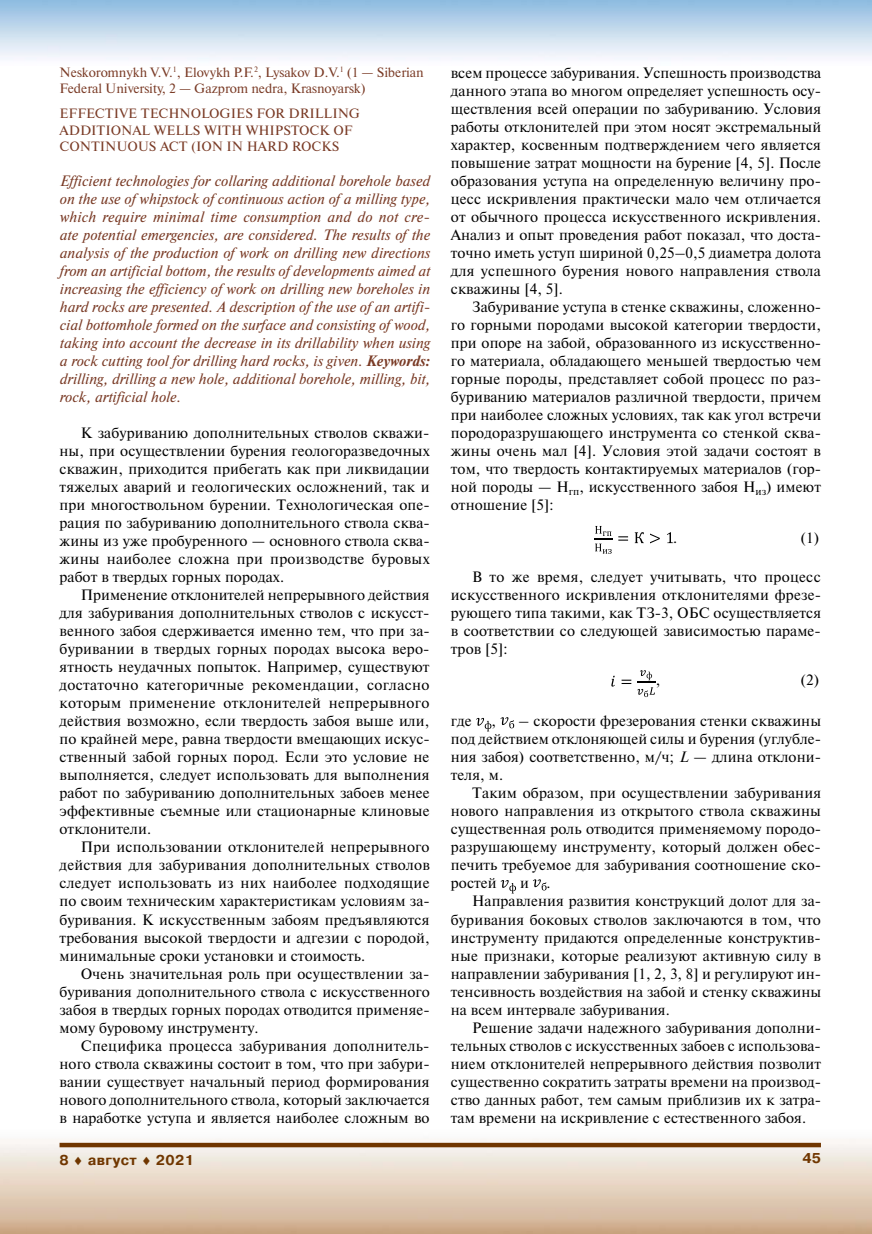
<style>
.page{position:relative;width:872px;height:1234px;background:#fff}
.page>*{position:absolute;margin:0;border:0;box-sizing:border-box;transform-origin:0 0}
.t1{font:15px/18px "Newton C";letter-spacing:.005em;color:#000;text-align:justify}
.t2{font:italic 15px/18px "Newton C";letter-spacing:.005em;color:#7a3b26;text-align:justify}
.t3{font:700 14.25px "Pragmatica C";letter-spacing:.025em;color:#703600}
.t4{font:13.5px/16.5px "Newton C";color:#7a3b26}
.s1{font-weight:700}
.s2{font-style:italic}
</style>
<div class="page">
<img style="left:26px;top:1139px;width:846px;height:94px">
<svg style="left:60px;top:1142px;width:761px;height:4px;background:#8b5c30"></svg>
<svg style="left:594px;top:526px;width:18px;height:27px"></svg>
<svg style="left:618px;top:532px;width:55px;height:11px"></svg>
<svg style="left:611px;top:675px;width:20px;height:11px"></svg>
<svg style="left:637px;top:670px;width:18px;height:27px"></svg>
<svg style="left:476px;top:717px;width:15px;height:14px"></svg>
<svg style="left:500px;top:717px;width:14px;height:11px"></svg>
<svg style="left:500px;top:880px;width:16px;height:13px"></svg>
<svg style="left:533px;top:879px;width:13px;height:11px"></svg>
<p class="t4" style="left:60px;top:64px;width:366px">Neskoromnykh V.V.<sup>1</sup>, Elovykh P.F.<sup>2</sup>, Lysakov D.V.<sup>1</sup> (1 — Siberian<br>Federal University, 2 — Gazprom nedra, Krasnoyarsk)</p>
<p class="t4" style="left:60px;top:105px;width:302px">EFFECTIVE TECHNOLOGIES FOR DRILLING<br>ADDITIONAL WELLS WITH WHIPSTOCK OF<br>CONTINUOUS ACT (ION IN HARD ROCKS</p>
<p class="t2" style="left:60px;top:172px;width:372px">Efficient technologies for collaring additional borehole based on the use of whipstock of continuous action of a milling type, which require minimal time consumption and do not cre&shy;ate potential emergencies, are considered. The results of the analysis of the production of work on drilling new directions from an artificial bottom, the results of developments aimed at increasing the efficiency of work on drilling new boreholes in hard rocks are presented. A description of the use of an artifi&shy;cial bottomhole formed on the surface and consisting of wood, taking into account the decrease in its drillability when using a rock cutting tool for drilling hard rocks, is given. <span class="s1">Keywords: </span>drilling, drilling a new hole, additional borehole, milling, bit, rock, artificial hole.</p>
<p class="t1" style="left:60px;top:424px;width:372px;text-indent:21px">К забуриванию дополнительных стволов скважи&shy;ны, при осуществлении бурения геологоразведочных скважин, приходится прибегать как при ликвидации тяжелых аварий и геологических осложнений, так и при многоствольном бурении. Технологическая опе&shy;рация по забуриванию дополнительного ствола сква&shy;жины из уже пробуренного — основного ствола сква&shy;жины наиболее сложна при производстве буровых работ в твердых горных породах.</p>
<p class="t1" style="left:60px;top:586px;width:372px;text-indent:21px">Применение отклонителей непрерывного действия для забуривания дополнительных стволов с искусст&shy;венного забоя сдерживается именно тем, что при за&shy;буривании в твердых горных породах высока веро&shy;ятность неудачных попыток. Например, существуют достаточно категоричные рекомендации, согласно которым применение отклонителей непрерывного действия возможно, если твердость забоя выше или, по крайней мере, равна твердости вмещающих искус&shy;ственный забой горных пород. Если это условие не выполняется, следует использовать для выполнения работ по забуриванию дополнительных забоев менее эффективные съемные или стационарные клиновые отклонители.</p>
<p class="t1" style="left:60px;top:838px;width:372px;text-indent:21px">При использовании отклонителей непрерывного действия для забуривания дополнительных стволов следует использовать из них наиболее подходящие по своим техническим характеристикам условиям за&shy;буривания. К искусственным забоям предъявляются требования высокой твердости и адгезии с породой, минимальные сроки установки и стоимость.</p>
<p class="t1" style="left:60px;top:964px;width:372px;text-indent:21px">Очень значительная роль при осуществлении за&shy;буривания дополнительного ствола с искусственного забоя в твердых горных породах отводится применяе&shy;мому буровому инструменту.</p>
<p class="t1" style="left:60px;top:1036px;width:372px;text-indent:21px">Специфика процесса забуривания дополнитель&shy;ного ствола скважины состоит в том, что при забури&shy;вании существует начальный период формирования нового дополнительного ствола, который заключается в наработке уступа и является наиболее сложным во</p>
<p class="t1" style="left:451px;top:64px;width:372px">всем процессе забуривания. Успешность производства данного этапа во многом определяет успешность осу&shy;ществления всей операции по забуриванию. Условия работы отклонителей при этом носят экстремальный характер, косвенным подтверждением чего является повышение затрат мощности на бурение [4, 5]. После образования уступа на определенную величину про&shy;цесс искривления практически мало чем отличается от обычного процесса искусственного искривления.<br>Анализ и опыт проведения работ показал, что доста&shy;точно иметь уступ шириной 0,25–0,5 диаметра долота для успешного бурения нового направления ствола скважины [4, 5].</p>
<p class="t1" style="left:451px;top:298px;width:372px;text-indent:21px">Забуривание уступа в стенке скважины, сложенно&shy;го горными породами высокой категории твердости, при опоре на забой, образованного из искусственно&shy;го материала, обладающего меньшей твердостью чем горные породы, представляет собой процесс по раз&shy;буриванию материалов различной твердости, причем при наиболее сложных условиях, так как угол встречи породоразрушающего инструмента со стенкой сква&shy;жины очень мал [4]. Условия этой задачи состоят в том, что твердость контактируемых материалов (гор&shy;ной породы — Н<sub>гп</sub>, искусственного забоя Н<sub>из</sub>) имеют отношение [5]:</p>
<p class="t1" style="left:673px;top:529px;width:6px">.</p>
<p class="t1" style="left:800px;top:529px;width:20px">(1)</p>
<p class="t1" style="left:451px;top:568px;width:372px;text-indent:21px">В то же время, следует учитывать, что процесс искусственного искривления отклонителями фрезе&shy;рующего типа такими, как ТЗ-3, ОБС осуществляется в соответствии со следующей зависимостью параме&shy;тров [5]:</p>
<p class="t1" style="left:655px;top:670px;width:6px">,</p>
<p class="t1" style="left:800px;top:670px;width:20px">(2)</p>
<p class="t1" style="left:451px;top:712px;width:22px">где</p>
<p class="t1" style="left:491px;top:712px;width:6px">,</p>
<p class="t1" style="left:451px;top:712px;width:372px;text-indent:68px">– скорости фрезерования стенки скважины под действием отклоняющей силы и бурения (углубле&shy;ния забоя) соответственно, м/ч; <span class="s2">L</span> — длина отклони&shy;теля, м.</p>
<p class="t1" style="left:451px;top:784px;width:372px;text-indent:21px">Таким образом, при осуществлении забуривания нового направления из открытого ствола скважины существенная роль отводится применяемому породо&shy;разрушающему инструменту, который должен обес&shy;печить требуемое для забуривания соотношение ско&shy;ростей</p>
<p class="t1" style="left:520px;top:874px;width:32px">и .</p>
<p class="t1" style="left:472px;top:892px;width:350px">Направления развития конструкций долот для за-</p>
<p class="t1" style="left:451px;top:910px;width:371px">буривания боковых стволов заключаются в том, что</p>
<p class="t1" style="left:451px;top:928px;width:371px">инструменту придаются определенные конструктив-</p>
<p class="t1" style="left:451px;top:946px;width:371px">ные признаки, которые реализуют активную силу в</p>
<p class="t1" style="left:451px;top:964px;width:372px">направлении забуривания [1, 2, 3, 8] и регулируют ин-</p>
<p class="t1" style="left:451px;top:982px;width:372px">тенсивность воздействия на забой и стенку скважины</p>
<p class="t1" style="left:451px;top:1000px;width:220px">на всем интервале забуривания.</p>
<p class="t1" style="left:472px;top:1018px;width:350px">Решение задачи надежного забуривания дополни-</p>
<p class="t1" style="left:451px;top:1036px;width:371px">тельных стволов с искусственных забоев с использова-</p>
<p class="t1" style="left:451px;top:1054px;width:372px">нием отклонителей непрерывного действия позволит</p>
<p class="t1" style="left:451px;top:1072px;width:372px">существенно сократить затраты времени на производ-</p>
<p class="t1" style="left:451px;top:1090px;width:372px">ство данных работ, тем самым приблизив их к затра-</p>
<p class="t1" style="left:451px;top:1108px;width:357px">там времени на искривление с естественного забоя.</p>
<p class="t3" style="left:60px;top:1151px;width:136px">8 ♦ август ♦ 2021</p>
<p class="t3" style="left:802px;top:1150px;width:20px">45</p>
</div>
